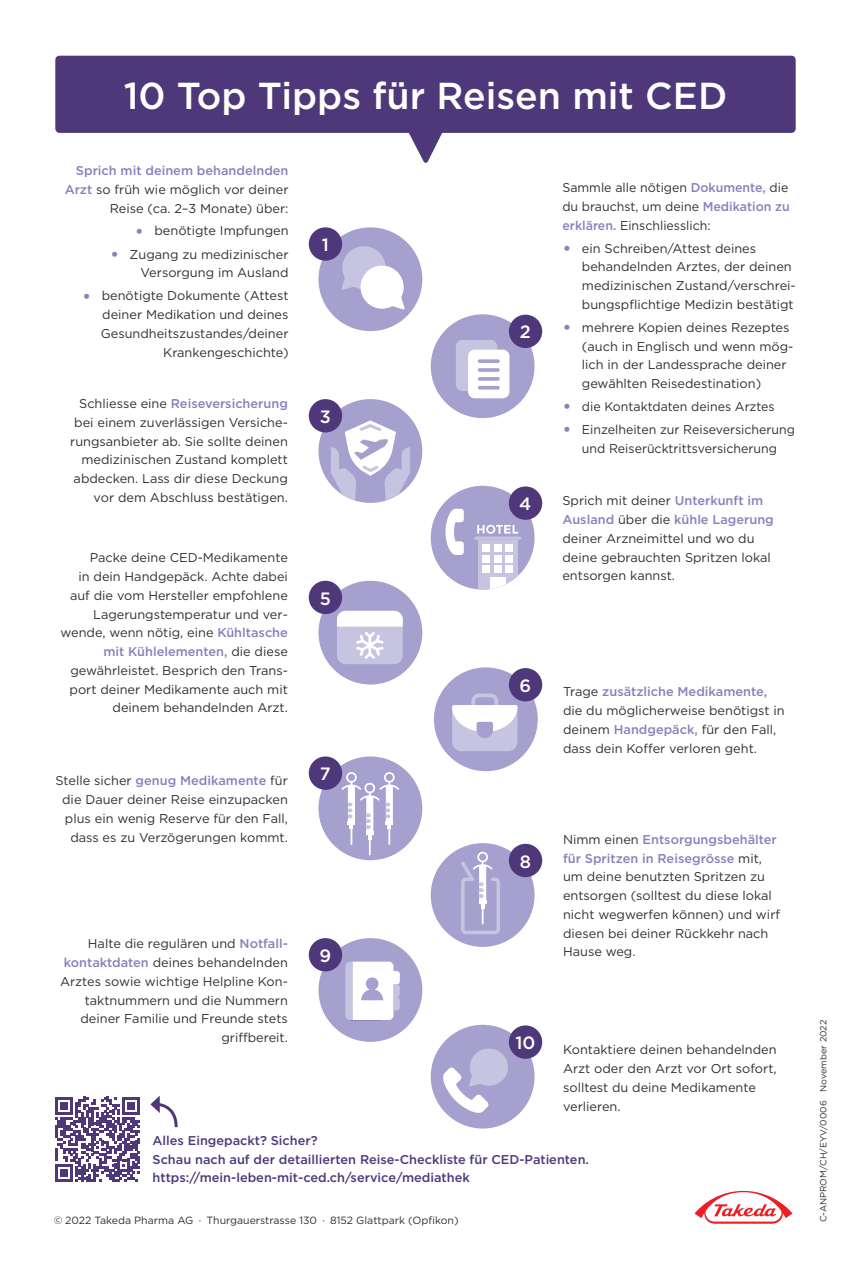
<style>
.page{position:relative;width:851px;height:1263px;background:#fff}
.page>*{position:absolute;margin:0;border:0;box-sizing:border-box;transform-origin:0 0}
.t1{font:500 37.5px "Gotham";color:#fff}
.t2{font:500 17.85px "Gotham";color:#fff}
.t3{font:12.75px/18.8px "Gotham";color:#312f30;text-align:right}
.t4{font:500 12.75px/18.8px "Gotham";color:#4e387a}
.t5{font:10.5px "Gotham";color:#312f30}
.t6{font:9px "Gotham";color:#312f30}
.s1{font-weight:500;color:#8781bd}
.s2{font-size:19.2px;color:#8781bd}
</style>
<div class="page">
<div style="left:55px;top:56px;width:740px;height:77px;background:#4e387a;border-radius:4px"></div>
<svg style="left:403px;top:132px;width:45px;height:31px"></svg>
<div style="left:318px;top:938px;width:104px;height:104px;background:#a5a0ce;border-radius:50%"></div>
<div style="left:430px;top:1025px;width:104px;height:103px;background:#a5a0ce;border-radius:50%"></div>
<div style="left:309px;top:938px;width:33px;height:33px;background:#4e387a;border-radius:50%"></div>
<div style="left:508px;top:1025px;width:34px;height:34px;background:#4e387a;border-radius:50%"></div>
<div style="left:318px;top:581px;width:104px;height:103px;background:#a5a0ce;border-radius:50%"></div>
<div style="left:434px;top:667px;width:103px;height:104px;background:#a5a0ce;border-radius:50%"></div>
<div style="left:508px;top:668px;width:34px;height:33px;background:#4e387a;border-radius:50%"></div>
<div style="left:318px;top:756px;width:104px;height:104px;background:#a5a0ce;border-radius:50%"></div>
<div style="left:430px;top:843px;width:104px;height:104px;background:#a5a0ce;border-radius:50%"></div>
<div style="left:309px;top:756px;width:33px;height:34px;background:#4e387a;border-radius:50%"></div>
<div style="left:508px;top:844px;width:34px;height:33px;background:#4e387a;border-radius:50%"></div>
<div style="left:318px;top:399px;width:104px;height:104px;background:#a5a0ce;border-radius:50%"></div>
<div style="left:430px;top:486px;width:104px;height:103px;background:#a5a0ce;border-radius:50%"></div>
<div style="left:478px;top:540px;width:39px;height:49px;background:#c6c4e1"></div>
<hr style="left:474px;top:536px;width:47px;height:4px;background:#bfbcdc;border-radius:2px">
<div style="left:482px;top:565px;width:7px;height:8px;background:#fff"></div>
<div style="left:489px;top:577px;width:16px;height:12px;background:#fff"></div>
<div style="left:482px;top:544px;width:7px;height:8px;background:#fff"></div>
<div style="left:482px;top:555px;width:7px;height:7px;background:#fff"></div>
<div style="left:494px;top:544px;width:7px;height:8px;background:#fff"></div>
<div style="left:494px;top:555px;width:7px;height:7px;background:#fff"></div>
<div style="left:494px;top:565px;width:7px;height:8px;background:#fff"></div>
<div style="left:505px;top:544px;width:8px;height:8px;background:#fff"></div>
<div style="left:505px;top:555px;width:8px;height:7px;background:#fff"></div>
<div style="left:505px;top:565px;width:8px;height:8px;background:#fff"></div>
<svg style="left:477px;top:525px;width:41px;height:9px"></svg>
<div style="left:309px;top:399px;width:33px;height:33px;background:#4e387a;border-radius:50%"></div>
<div style="left:508px;top:486px;width:34px;height:34px;background:#4e387a;border-radius:50%"></div>
<div style="left:318px;top:227px;width:104px;height:104px;background:#a5a0ce;border-radius:50%"></div>
<div style="left:430px;top:314px;width:104px;height:104px;background:#a5a0ce;border-radius:50%"></div>
<div style="left:309px;top:227px;width:33px;height:34px;background:#4e387a;border-radius:50%"></div>
<div style="left:508px;top:315px;width:34px;height:33px;background:#4e387a;border-radius:50%"></div>
<div style="left:342px;top:246px;width:43px;height:43px;background:#c6c4e1;border-radius:50%"></div>
<svg style="left:341px;top:274px;width:18px;height:16px"></svg>
<div style="left:360px;top:266px;width:43px;height:43px;background:#fff;border-radius:50%"></div>
<svg style="left:386px;top:293px;width:19px;height:17px"></svg>
<div style="left:456px;top:340px;width:41px;height:51px;background:#c6c4e1;border-radius:7px"></div>
<div style="left:468px;top:350px;width:41px;height:48px;background:#fff;border-radius:7px"></div>
<div style="left:309px;top:581px;width:33px;height:33px;background:#4e387a;border-radius:50%"></div>
<div style="left:337px;top:611px;width:66px;height:53px;background:#c6c4e1;border-radius:9px"></div>
<svg style="left:331px;top:420px;width:79px;height:82px"></svg>
<svg style="left:452px;top:693px;width:65px;height:58px"></svg>
<svg style="left:345px;top:961px;width:55px;height:59px;background:#e5e4f1"></svg>
<div style="left:469px;top:1048px;width:39px;height:38px;background:#c6c4e1;border-radius:50%"></div>
<svg style="left:443px;top:1067px;width:46px;height:46px"></svg>
<svg style="left:445px;top:509px;width:18px;height:46px"></svg>
<svg style="left:337px;top:611px;width:66px;height:48px"></svg>
<svg style="left:341px;top:772px;width:58px;height:83px"></svg>
<svg style="left:461px;top:852px;width:39px;height:82px"></svg>
<svg style="left:694px;top:1190px;width:99px;height:34px"></svg>
<svg style="left:150px;top:1095px;width:28px;height:33px"></svg>
<svg style="left:477px;top:377px;width:22px;height:4px"></svg>
<svg style="left:477px;top:386px;width:22px;height:4px"></svg>
<hr style="left:477px;top:368px;width:22px;height:4px;background:#aba7d1;border-radius:2px">
<svg style="left:477px;top:359px;width:22px;height:4px"></svg>
<svg style="left:55px;top:1097px;width:85px;height:85px"></svg>
<h1 class="t1" style="left:124px;top:71px;width:605px">10 Top Tipps für Reisen mit CED</h1>
<p class="t3" style="left:65px;top:161px;width:225px"><span class="s1">Sprich mit deinem behandelnden<br>Arzt</span> so früh wie möglich vor deiner<br>Reise (ca. 2–3 Monate) über:</p>
<p class="t3" style="left:135px;top:221px;width:155px"><span class="s2">•</span> benötigte Impfungen</p>
<p class="t3" style="left:110px;top:244px;width:180px"><span class="s2">•</span> Zugang zu medizinischer<br>Versorgung im Ausland</p>
<p class="t3" style="left:82px;top:286px;width:208px"><span class="s2">•</span> benötigte Dokumente (Attest deiner Medikation und deines<br>Gesundheitszustandes/deiner<br>Krankengeschichte)</p>
<p class="t3" style="left:70px;top:394px;width:219px">Schliesse eine <span class="s1">Reiseversicherung </span>bei einem zuverlässigen Versiche&shy;rungsanbieter ab. Sie sollte deinen medizinischen Zustand komplett abdecken. Lass dir diese Deckung vor dem Abschluss bestätigen.</p>
<p class="t3" style="left:60px;top:548px;width:229px">Packe deine CED-Medikamente<br>in dein Handgepäck. Achte dabei auf die vom Hersteller empfohlene<br>Lagerungstemperatur und ver&shy;wende, wenn nötig, eine <span class="s1">Kühltasche mit Kühlelementen,</span> die diese gewährleistet. Besprich den Trans&shy;port deiner Medikamente auch mit deinem behandelnden Arzt.</p>
<h2 class="t2" style="left:322px;top:233px;width:9px">1</h2>
<h2 class="t2" style="left:320px;top:405px;width:13px">3</h2>
<h2 class="t2" style="left:319px;top:586px;width:13px">5</h2>
<h2 class="t2" style="left:520px;top:320px;width:12px">2</h2>
<h2 class="t2" style="left:519px;top:492px;width:14px">4</h2>
<p class="t3" style="left:562px;top:178px;width:229px;text-align:justify">Sammle alle nötigen <span class="s1">Dokumente,</span> die du brauchst, um deine <span class="s1">Medikation zu erklären.</span> Einschliesslich:</p>
<p class="t3" style="left:582px;top:238px;width:215px;text-align:left;text-indent:-20px"><span class="s2">•</span> ein Schreiben/Attest deines behandelnden Arztes, der deinen medizinischen Zustand/verschrei&shy;bungspflichtige Medizin bestätigt</p>
<p class="t3" style="left:582px;top:318px;width:213px;text-align:left;text-indent:-20px"><span class="s2">•</span> mehrere Kopien deines Rezeptes (auch in Englisch und wenn mög&shy;lich in der Landessprache deiner gewählten Reisedestination)</p>
<p class="t3" style="left:562px;top:397px;width:214px"><span class="s2">•</span> die Kontaktdaten deines Arztes</p>
<p class="t3" style="left:562px;top:420px;width:234px;text-align:center"><span class="s2">•</span> Einzelheiten zur Reiseversicherung und Reiserücktrittsversicherung</p>
<p class="t3" style="left:562px;top:491px;width:213px;text-align:left">Sprich mit deiner <span class="s1">Unterkunft im<br>Ausland</span> über die <span class="s1">kühle Lagerung </span>deiner Arzneimittel und wo du deine gebrauchten Spritzen lokal entsorgen kannst.</p>
<h2 class="t2" style="left:519px;top:674px;width:13px">6</h2>
<p class="t3" style="left:563px;top:682px;width:223px;text-align:left">Trage <span class="s1">zusätzliche Medikamente, </span>die du möglicherweise benötigst in deinem <span class="s1">Handgepäck,</span> für den Fall, dass dein Koffer verloren geht.</p>
<h2 class="t2" style="left:320px;top:762px;width:12px">7</h2>
<p class="t3" style="left:55px;top:771px;width:234px">Stelle sicher <span class="s1">genug Medikamente</span> für die Dauer deiner Reise einzupacken plus ein wenig Reserve für den Fall, dass es zu Verzögerungen kommt.</p>
<p class="t3" style="left:563px;top:830px;width:218px;text-align:left">Nimm einen <span class="s1">Entsorgungsbehälter für Spritzen in Reisegrösse</span> mit, um deine benutzten Spritzen zu entsorgen (solltest du diese lokal nicht wegwerfen können) und wirf diesen bei deiner Rückkehr nach<br>Hause weg.</p>
<h2 class="t2" style="left:519px;top:850px;width:13px">8</h2>
<p class="t3" style="left:60px;top:934px;width:229px">Halte die regulären und <span class="s1">Notfall&shy;kontaktdaten</span> deines behandelnden<br>Arztes sowie wichtige Helpline Kon&shy;taktnummern und die Nummern deiner Familie und Freunde stets griffbereit.</p>
<h2 class="t2" style="left:319px;top:944px;width:13px">9</h2>
<h2 class="t2" style="left:515px;top:1031px;width:21px">10</h2>
<p class="t3" style="left:563px;top:1040px;width:215px;text-align:left">Kontaktiere deinen behandelnden<br>Arzt oder den Arzt vor Ort sofort, solltest du deine Medikamente verlieren.</p>
<p class="t4" style="left:152px;top:1131px;width:438px">Alles Eingepackt? Sicher?<br>Schau nach auf der detaillierten Reise-Checkliste für CED-Patienten. https://mein-leben-mit-ced.ch/service/mediathek</p>
<p class="t5" style="left:54px;top:1213px;width:406px">© 2022 Takeda Pharma AG · Thurgauerstrasse 130 · 8152 Glattpark (Opfikon)</p>
<p class="t6" style="left:817px;top:1222px;width:204px;rotate:-90deg">C-ANPROM/CH/EYV/0006 November 2022</p>
</div>
